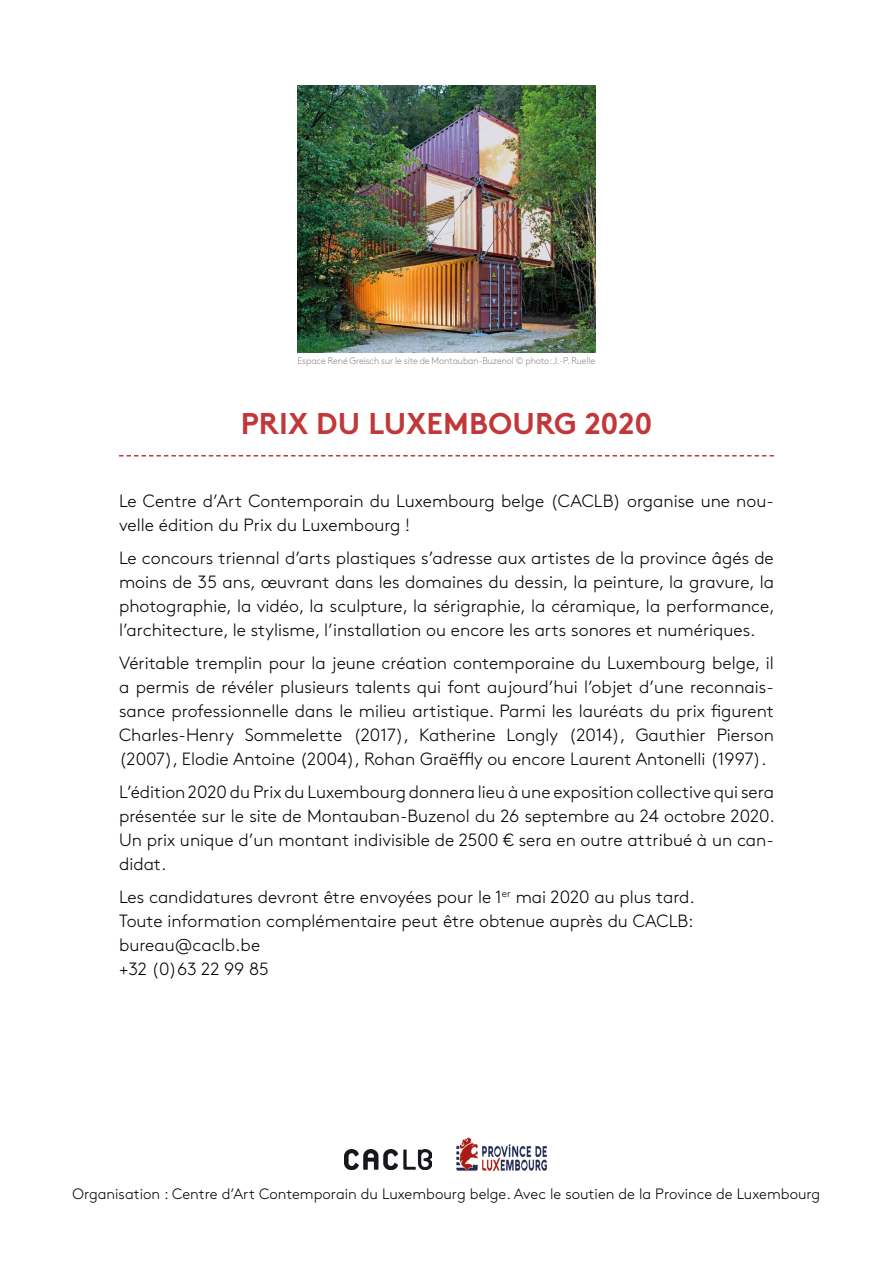
<style>
.page{position:relative;width:893px;height:1263px;background:#fff}
.page>*{position:absolute;margin:0;border:0;box-sizing:border-box;transform-origin:0 0}
.t1{font:700 30px "Brown";letter-spacing:.005em;color:#c23739}
.t2{font:300 17.7px/24px "Brown";color:#000;text-align:justify}
.t3{font:300 15px "Brown";color:#000}
.t4{font:300 9.6px "Brown";letter-spacing:-.01em;color:#878787;scale:.95 1}
</style>
<div class="page">
<svg style="left:119px;top:455px;width:655px;height:1px"></svg>
<img style="left:344px;top:1149px;width:88px;height:21px">
<img style="left:298px;top:85px;width:297px;height:268px">
<img style="left:456px;top:1137px;width:91px;height:35px">
<p class="t4" style="left:298px;top:354px;width:315px">Espace René Greisch sur le site de Montauban-Buzenol © photo: J.-P. Ruelle</p>
<h1 class="t1" style="left:241px;top:399px;width:413px">PRIX DU LUXEMBOURG 2020</h1>
<p class="t2" style="left:119px;top:487px;width:656px">Le Centre d’Art Contemporain du Luxembourg belge (CACLB) organise une nou&shy;velle édition du Prix du Luxembourg !</p>
<p class="t2" style="left:119px;top:544px;width:657px">Le concours triennal d’arts plastiques s’adresse aux artistes de la province âgés de moins de 35 ans, œuvrant dans les domaines du dessin, la peinture, la gravure, la photographie, la vidéo, la sculpture, la sérigraphie, la céramique, la performance, l’architecture, le stylisme, l’installation ou encore les arts sonores et numériques.</p>
<p class="t2" style="left:119px;top:649px;width:656px">Véritable tremplin pour la jeune création contemporaine du Luxembourg belge, il a permis de révéler plusieurs talents qui font aujourd’hui l’objet d’une reconnais&shy;sance professionnelle dans le milieu artistique. Parmi les lauréats du prix figurent Charles-Henry Sommelette (2017), Katherine Longly (2014), Gauthier Pierson (2007), Elodie Antoine (2004), Rohan Graëffly ou encore Laurent Antonelli (1997).</p>
<p class="t2" style="left:119px;top:778px;width:657px">L’édition 2020 du Prix du Luxembourg donnera lieu à une exposition collective qui sera présentée sur le site de Montauban-Buzenol du 26 septembre au 24 octobre 2020.<br>Un prix unique d’un montant indivisible de 2500 € sera en outre attribué à un can&shy;didat.</p>
<p class="t2" style="left:119px;top:883px;width:577px;text-align:left">Les candidatures devront être envoyées pour le 1<sup>er</sup> mai 2020 au plus tard.<br>Toute information complémentaire peut être obtenue auprès du CACLB: bureau@caclb.be<br>+32 (0)63 22 99 85</p>
<p class="t3" style="left:73px;top:1183px;width:749px">Organisation : Centre d’Art Contemporain du Luxembourg belge. Avec le soutien de la Province de Luxembourg</p>
</div>
